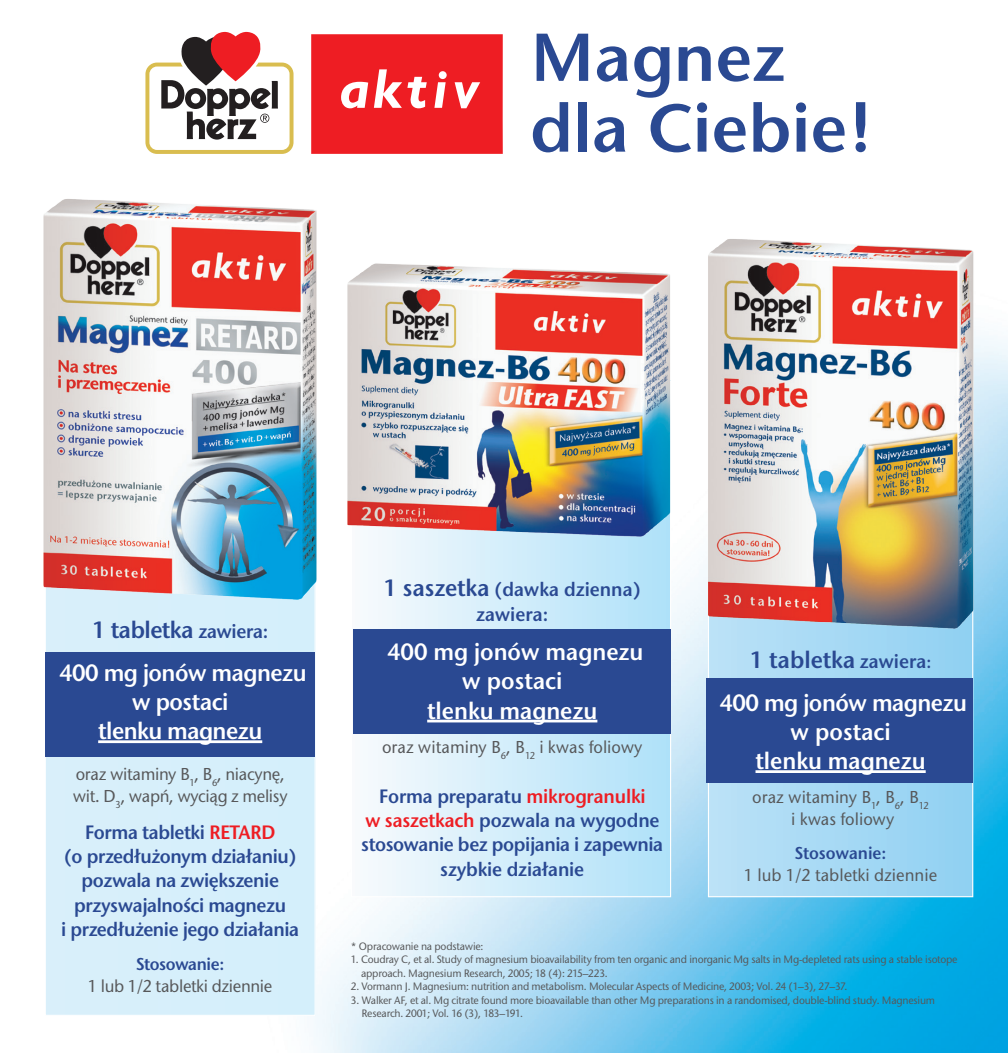
<style>
.page{position:relative;width:1008px;height:1053px;background:#fff}
.page>*{position:absolute;margin:0;border:0;box-sizing:border-box;transform-origin:0 0}
.t1{font:70.65px/70.6px "Stone San Itc TCE Semi";color:#2a4992}
.t2{font:24.75px/29.2px "Stone San Itc TCE Semi";letter-spacing:-.01em;color:#fff;text-align:center;scale:.95 1}
.t3{font:20.25px/24.3px "Stone San Itc TCE Semi";letter-spacing:-.02em;color:#2a4992;text-align:center;scale:.95 1}
.t4{font:20.25px/24.3px "Stone San Itc TCE Semi";color:#2a4992;text-align:center;scale:.95 1}
.t5{font:500 18px/21.6px "Stone San Itc TCE";letter-spacing:-.015em;color:#57585a;scale:.95 1}
.t6{font:18px "Stone San Itc TCE Semi";letter-spacing:-.02em;color:#2a4992;scale:.95 1}
.t7{font:18px "Stone San Itc TCE Semi";color:#2a4992;scale:.95 1}
.t8{font:500 11.25px/13.5px "Stone San Itc TCE";letter-spacing:-.02em;color:#57585a;scale:.95 1}
.s1{color:#2a4992}
.s2{font-size:20.25px;color:#2a4992}
.s3{color:#ee1d23}
.s4{font-size:24.75px}
.s5{font-size:18px;color:#2a4992}
</style>
<div class="page">
<img style="left:314px;top:336px;width:694px;height:716px">
<div style="left:708px;top:381px;width:264px;height:515px;background:linear-gradient(to right,#bce2f7,#90d0f2)"></div>
<div style="left:351px;top:381px;width:319px;height:515px;background:linear-gradient(to right,#f5f8fb,#acdef7)"></div>
<div style="left:45px;top:561px;width:270px;height:454px;background:#d6effb"></div>
<div style="left:706px;top:678px;width:267px;height:104px;background:#2a4992"></div>
<div style="left:353px;top:630px;width:318px;height:103px;background:#2a4992"></div>
<div style="left:45px;top:652px;width:270px;height:104px;background:#2a4992"></div>
<svg style="left:311px;top:34px;width:192px;height:120px;background:#ef3136"></svg>
<svg style="left:145px;top:32px;width:148px;height:122px"></svg>
<img style="left:43px;top:199px;width:286px;height:414px">
<img style="left:335px;top:263px;width:351px;height:287px">
<img style="left:695px;top:239px;width:290px;height:402px">
<hr style="left:98px;top:740px;width:164px;height:3px;background:#fff">
<hr style="left:427px;top:719px;width:170px;height:3px;background:#fff">
<hr style="left:755px;top:770px;width:170px;height:3px;background:#fff">
<h1 class="t1" style="left:530px;top:23px;width:345px">Magnez dla Ciebie!</h1>
<h2 class="t2" style="left:59px;top:608px;width:262px;line-height:42.8px"><span class="s1">1 tabletka</span> <span class="s2">zawiera:<br></span>400 mg jonów magnezu</h2>
<h2 class="t2" style="left:98px;top:687px;width:174px">w postaci tlenku magnezu</h2>
<h3 class="t5" style="left:73px;top:763px;width:228px">oraz witaminy B<sub>1</sub>, B<sub>6</sub>, niacynę, wit. D<sub>3</sub>, wapń, wyciąg z melisy</h3>
<h3 class="t3" style="left:61px;top:820px;width:252px">Forma tabletki <span class="s3">RETARD<br></span>(o przedłużonym działaniu) pozwala na zwiększenie przyswajalności magnezu<br>i przedłużenie jego działania</h3>
<h3 class="t6" style="left:136px;top:953px;width:94px">Stosowanie:</h3>
<h3 class="t5" style="left:88px;top:975px;width:196px">1 lub 1/2 tabletki dziennie</h3>
<h3 class="t4" style="left:383px;top:577px;width:272px"><span class="s4">1 saszetka</span> (dawka dzienna) zawiera:</h3>
<h2 class="t2" style="left:387px;top:637px;width:271px">400 mg jonów magnezu w postaci<br>tlenku magnezu</h2>
<h3 class="t5" style="left:382px;top:736px;width:276px">oraz witaminy B<sub>6</sub>, B<sub>12</sub> i kwas foliowy</h3>
<h3 class="t3" style="left:361px;top:784px;width:319px">Forma preparatu <span class="s3">mikrogranulki<br>w saszetkach</span> pozwala na wygodne stosowanie bez popijania i zapewnia szybkie działanie</h3>
<h2 class="t2" style="left:719px;top:639px;width:262px;line-height:42.1px"><span class="s1">1 tabletka</span> <span class="s2">zawiera</span><span class="s5">:<br></span>400 mg jonów magnezu</h2>
<h2 class="t2" style="left:755px;top:717px;width:181px">w postaci tlenku magnezu</h2>
<h3 class="t5" style="left:752px;top:786px;width:188px;text-align:center">oraz witaminy B<sub>1</sub>, B<sub>6</sub>, B<sub>12 </sub>i kwas foliowy</h3>
<h3 class="t7" style="left:795px;top:842px;width:98px">Stosowanie:</h3>
<h3 class="t5" style="left:744px;top:864px;width:205px">1 lub 1/2 tabletki dziennie</h3>
<p class="t8" style="left:351px;top:939px;width:141px">* Opracowanie na podstawie:</p>
<p class="t8" style="left:361px;top:952px;width:629px;text-indent:-10px">1. Coudray C, et al. Study of magnesium bioavailability from ten organic and inorganic Mg salts in Mg-depleted rats using a stable isotope approach. Magnesium Research, 2005; 18 (4): 215–223.</p>
<p class="t8" style="left:351px;top:979px;width:524px">2. Vormann J. Magnesium: nutrition and metabolism. Molecular Aspects of Medicine, 2003; Vol. 24 (1–3), 27–37.</p>
<p class="t8" style="left:361px;top:993px;width:605px;text-indent:-11px">3. Walker AF, et al. Mg citrate found more bioavailable than other Mg preparations in a randomised, double-blind study. Magnesium<br>Research. 2001; Vol. 16 (3), 183–191.</p>
</div>
